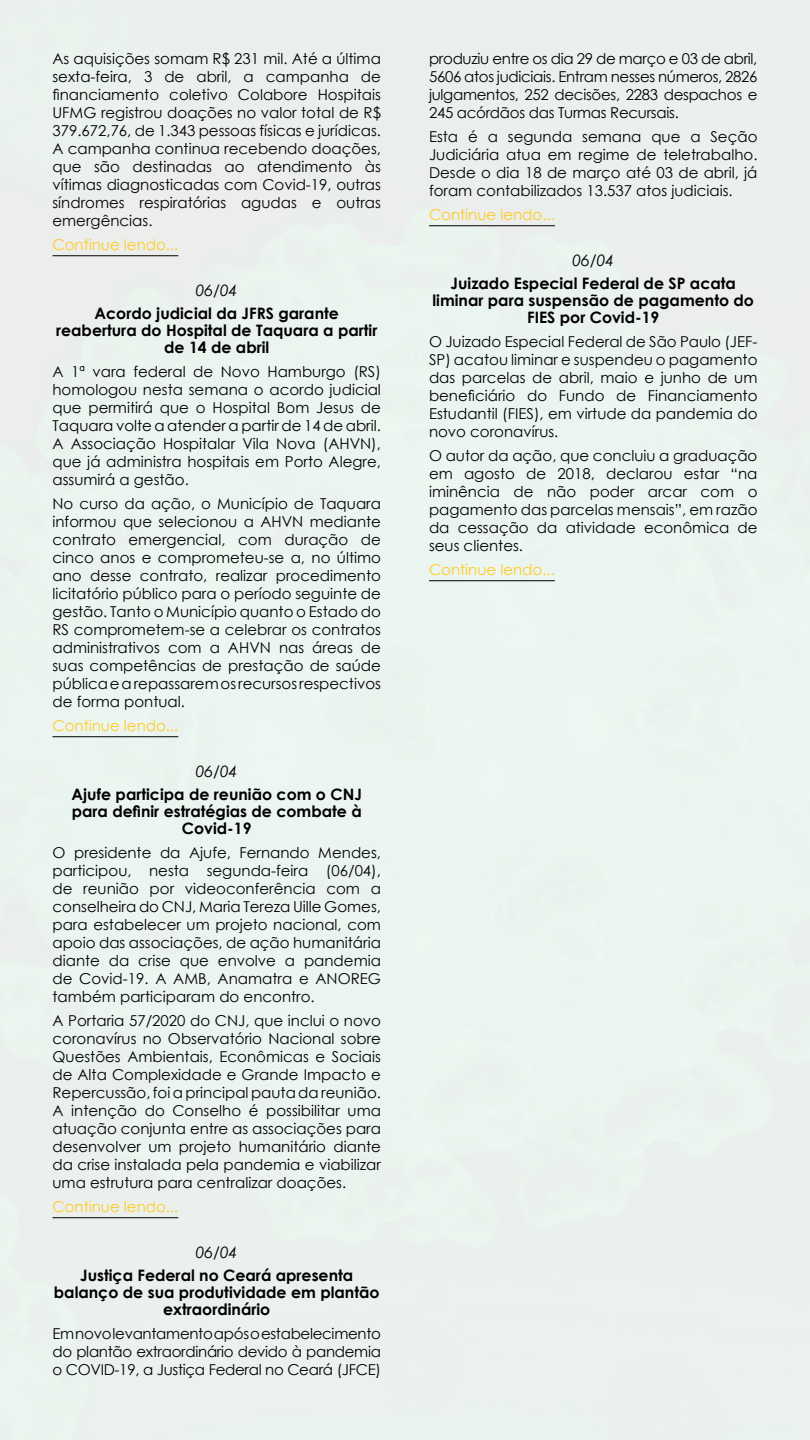
<style>
.page{position:relative;width:810px;height:1440px;background:#fff}
.page>*{position:absolute;margin:0;border:0;box-sizing:border-box;transform-origin:0 0}
.t1{font:700 15.75px/17px "Century Gothic";color:#000;text-align:center}
.t2{font:italic 15.75px "Century Gothic";color:#000}
.t3{font:15px/18px "Century Gothic";color:#000;text-align:justify}
.t4{font:15px "Century Gothic";color:#ffcb25}
</style>
<div class="page">
<hr style="left:52px;top:255px;width:126px;height:1px;background:#000">
<hr style="left:52px;top:736px;width:126px;height:1px;background:#000">
<hr style="left:52px;top:1217px;width:126px;height:1px;background:#000">
<hr style="left:429px;top:225px;width:126px;height:1px;background:#000">
<hr style="left:429px;top:580px;width:126px;height:1px;background:#000">
<p class="t3" style="left:52px;top:49px;width:330px">As aquisições somam R$ 231 mil. Até a última sexta-feira, 3 de abril, a campanha de financiamento coletivo Colabore Hospitais UFMG registrou doações no valor total de R$ 379.672,76, de 1.343 pessoas físicas e jurídicas.<br>A campanha continua recebendo doações, que são destinadas ao atendimento às vítimas diagnosticadas com Covid-19, outras síndromes respiratórias agudas e outras emergências.</p>
<p class="t4" style="left:52px;top:234px;width:127px">Continue lendo...</p>
<p class="t2" style="left:196px;top:279px;width:43px">06/04</p>
<p class="t1" style="left:56px;top:304px;width:323px">Acordo judicial da JFRS garante reabertura do Hospital de Taquara a partir de 14 de abril</p>
<p class="t3" style="left:52px;top:362px;width:330px">A 1ª vara federal de Novo Hamburgo (RS) homologou nesta semana o acordo judicial que permitirá que o Hospital Bom Jesus de Taquara volte a atender a partir de 14 de abril.<br>A Associação Hospitalar Vila Nova (AHVN), que já administra hospitais em Porto Alegre, assumirá a gestão.</p>
<p class="t3" style="left:52px;top:494px;width:330px">No curso da ação, o Município de Taquara informou que selecionou a AHVN mediante contrato emergencial, com duração de cinco anos e comprometeu-se a, no último ano desse contrato, realizar procedimento licitatório público para o período seguinte de gestão. Tanto o Município quanto o Estado do RS comprometem-se a celebrar os contratos administrativos com a AHVN nas áreas de suas competências de prestação de saúde pública e a repassarem os recursos respectivos de forma pontual.</p>
<p class="t4" style="left:52px;top:715px;width:127px">Continue lendo...</p>
<p class="t2" style="left:196px;top:760px;width:43px">06/04</p>
<p class="t1" style="left:72px;top:785px;width:292px">Ajufe participa de reunião com o CNJ para definir estratégias de combate à<br>Covid-19</p>
<p class="t3" style="left:52px;top:843px;width:330px">O presidente da Ajufe, Fernando Mendes, participou, nesta segunda-feira (06/04), de reunião por videoconferência com a conselheira do CNJ, Maria Tereza Uille Gomes, para estabelecer um projeto nacional, com apoio das associações, de ação humanitária diante da crise que envolve a pandemia de Covid-19. A AMB, Anamatra e ANOREG também participaram do encontro.</p>
<p class="t3" style="left:52px;top:1011px;width:330px">A Portaria 57/2020 do CNJ, que inclui o novo coronavírus no Observatório Nacional sobre Questões Ambientais, Econômicas e Sociais de Alta Complexidade e Grande Impacto e Repercussão, foi a principal pauta da reunião.<br>A intenção do Conselho é possibilitar uma atuação conjunta entre as associações para desenvolver um projeto humanitário diante da crise instalada pela pandemia e viabilizar uma estrutura para centralizar doações.</p>
<p class="t4" style="left:52px;top:1196px;width:127px">Continue lendo...</p>
<p class="t2" style="left:196px;top:1241px;width:43px">06/04</p>
<p class="t1" style="left:54px;top:1266px;width:327px">Justiça Federal no Ceará apresenta balanço de sua produtividade em plantão extraordinário</p>
<p class="t3" style="left:52px;top:1324px;width:330px">Em novo levantamento após o estabelecimento do plantão extraordinário devido à pandemia o COVID-19, a Justiça Federal no Ceará (JFCE)</p>
<p class="t3" style="left:429px;top:49px;width:330px">produziu entre os dia 29 de março e 03 de abril, 5606 atos judiciais. Entram nesses números, 2826 julgamentos, 252 decisões, 2283 despachos e 245 acórdãos das Turmas Recursais.</p>
<p class="t3" style="left:429px;top:127px;width:330px">Esta é a segunda semana que a Seção Judiciária atua em regime de teletrabalho.<br>Desde o dia 18 de março até 03 de abril, já foram contabilizados 13.537 atos judiciais.</p>
<p class="t4" style="left:429px;top:204px;width:127px">Continue lendo...</p>
<p class="t2" style="left:572px;top:249px;width:43px">06/04</p>
<p class="t1" style="left:432px;top:274px;width:323px">Juizado Especial Federal de SP acata liminar para suspensão de pagamento do<br>FIES por Covid-19</p>
<p class="t3" style="left:429px;top:332px;width:330px">O Juizado Especial Federal de São Paulo (JEF-SP) acatou liminar e suspendeu o pagamento das parcelas de abril, maio e junho de um beneficiário do Fundo de Financiamento Estudantil (FIES), em virtude da pandemia do novo coronavírus.</p>
<p class="t3" style="left:429px;top:446px;width:330px">O autor da ação, que concluiu a graduação em agosto de 2018, declarou estar “na iminência de não poder arcar com o pagamento das parcelas mensais”, em razão da cessação da atividade econômica de seus clientes.</p>
<p class="t4" style="left:429px;top:559px;width:127px">Continue lendo...</p>
</div>
